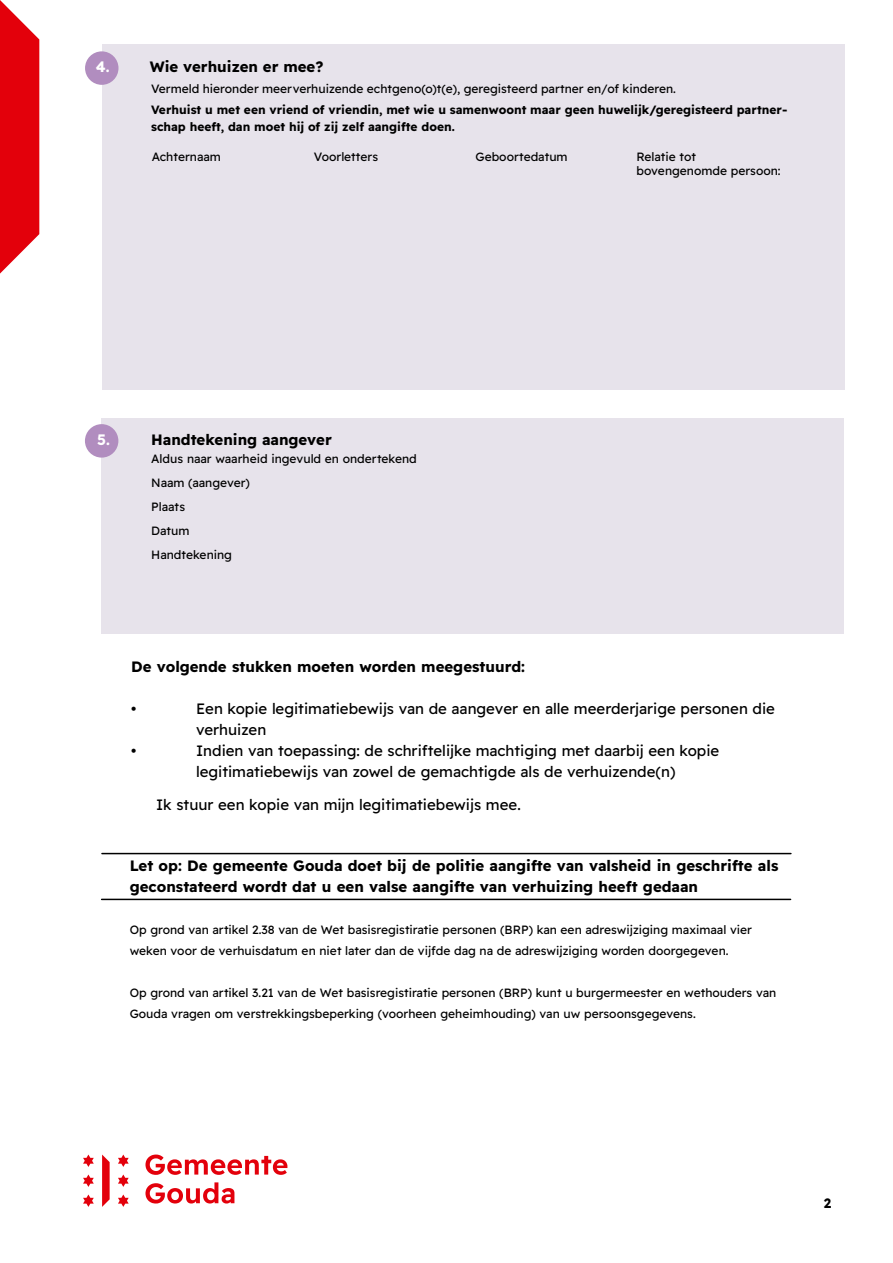
<style>
.page{position:relative;width:893px;height:1263px;background:#fff}
.page>*{position:absolute;margin:0;border:0;box-sizing:border-box;transform-origin:0 0}
.t1{font:15px/21px "Readex Pro";color:#000}
.t2{font:15px "Readex Pro";color:#fff}
.t3{font:13.5px "Readex Pro";color:#000}
.t4{font:12px/24px "Readex Pro";color:#000}
</style>
<div class="page">
<svg style="left:83px;top:1154px;width:204px;height:53px"></svg>
<svg style="left:0;top:0;width:39px;height:274px;background:#e7242e"></svg>
<div style="left:102px;top:45px;width:742px;height:345px;background:#e7e3eb"></div>
<div style="left:85px;top:51px;width:33px;height:34px;background:#b18dbf;border-radius:50%"></div>
<hr style="left:102px;top:853px;width:689px;height:1px;background:#000">
<hr style="left:102px;top:899px;width:689px;height:1px;background:#000">
<div style="left:102px;top:418px;width:742px;height:216px;background:#e7e3eb"></div>
<div style="left:85px;top:424px;width:33px;height:34px;background:#b18dbf;border-radius:50%"></div>
<p class="t2" style="left:96px;top:58px;width:15px">4.</p>
<p class="t1" style="left:150px;top:56px;width:175px">Wie verhuizen er mee?</p>
<p class="t4" style="left:151px;top:78px;width:638px;line-height:21px">Vermeld hieronder meerverhuizende echtgeno(o)t(e), geregisteerd partner en/of kinderen.<br>Verhuist u met een vriend of vriendin, met wie u samenwoont maar geen huwelijk/geregisteerd partner-</p>
<p class="t4" style="left:151px;top:114px;width:305px">schap heeft, dan moet hij of zij zelf aangifte doen.</p>
<p class="t4" style="left:152px;top:145px;width:71px">Achternaam</p>
<p class="t4" style="left:314px;top:145px;width:66px">Voorletters</p>
<p class="t4" style="left:475px;top:145px;width:94px">Geboortedatum</p>
<p class="t4" style="left:636px;top:149px;width:146px;line-height:14.4px">Relatie tot bovengenomde persoon:</p>
<p class="t2" style="left:97px;top:431px;width:14px">5.</p>
<p class="t1" style="left:151px;top:429px;width:182px">Handtekening aangever</p>
<p class="t4" style="left:151px;top:447px;width:267px">Aldus naar waarheid ingevuld en ondertekend<br>Naam (aangever)<br>Plaats<br>Datum<br>Handtekening</p>
<p class="t1" style="left:131px;top:657px;width:395px">De volgende stukken moeten worden meegestuurd:</p>
<p class="t1" style="left:131px;top:699px;width:7px">•</p>
<p class="t1" style="left:196px;top:699px;width:580px">Een kopie legitimatiebewijs van de aangever en alle meerderjarige personen die verhuizen</p>
<p class="t1" style="left:131px;top:741px;width:7px">•</p>
<p class="t1" style="left:196px;top:741px;width:525px">Indien van toepassing: de schriftelijke machtiging met daarbij een kopie legitimatiebewijs van zowel de gemachtigde als de verhuizende(n)</p>
<p class="t1" style="left:156px;top:794px;width:366px">Ik stuur een kopie van mijn legitimatiebewijs mee.</p>
<p class="t1" style="left:130px;top:855px;width:650px">Let op: De gemeente Gouda doet bij de politie aangifte van valsheid in geschrifte als geconstateerd wordt dat u een valse aangifte van verhuizing heeft gedaan</p>
<p class="t4" style="left:130px;top:919px;width:624px;line-height:21px">Op grond van artikel 2.38 van de Wet basisregistiratie personen (BRP) kan een adreswijziging maximaal vier weken voor de verhuisdatum en niet later dan de vijfde dag na de adreswijziging worden doorgegeven.</p>
<p class="t4" style="left:130px;top:982px;width:648px;line-height:21px">Op grond van artikel 3.21 van de Wet basisregistiratie personen (BRP) kunt u burgermeester en wethouders van<br>Gouda vragen om verstrekkingsbeperking (voorheen geheimhouding) van uw persoonsgegevens.</p>
<p class="t3" style="left:824px;top:1195px;width:9px">2</p>
</div>
